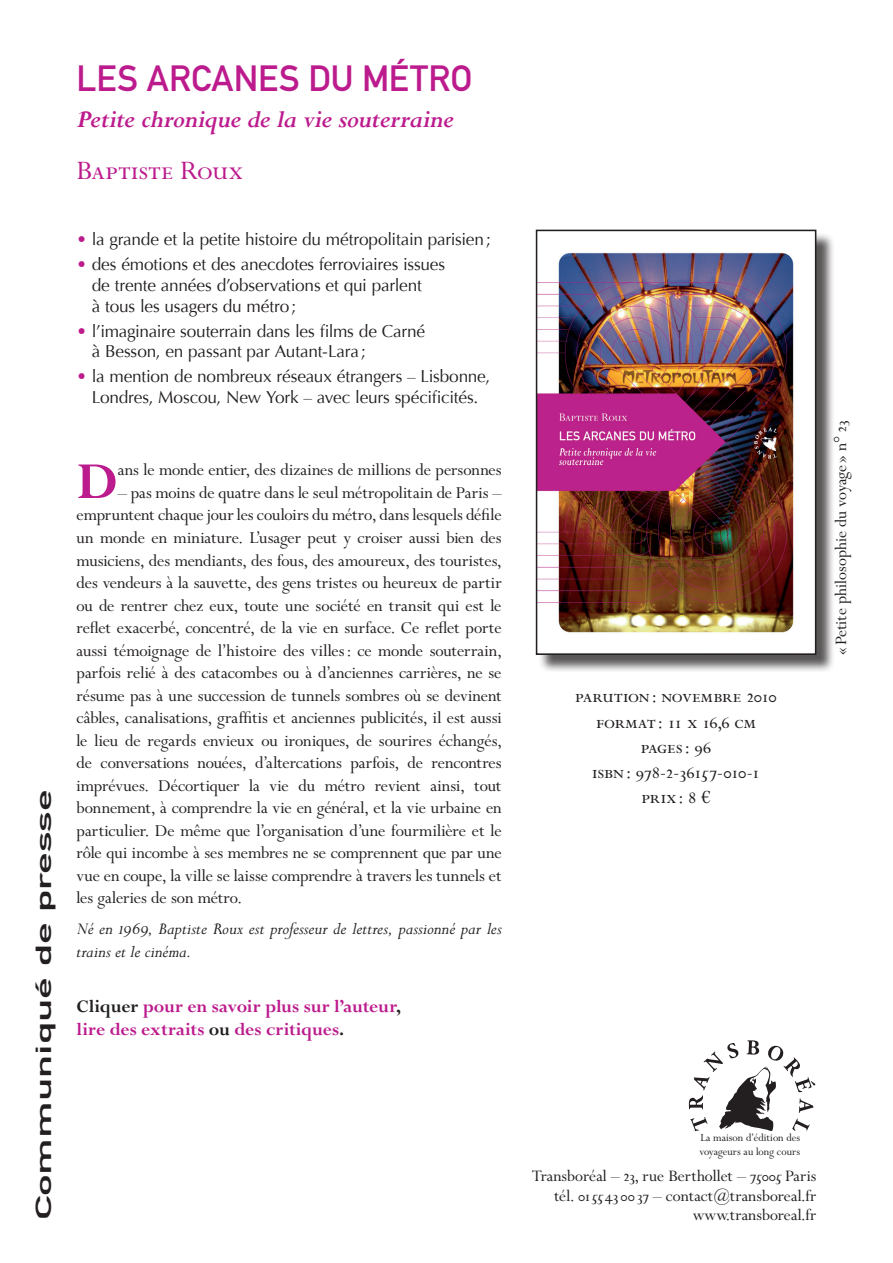
<style>
.page{position:relative;width:893px;height:1263px;background:#fff}
.page>*{position:absolute;margin:0;border:0;box-sizing:border-box;transform-origin:0 0}
.t1{font:700 57.15px "Perpetua MT Pro";color:#bc1b8d}
.t2{font:36px "DIN Mittelschrift LTCE";color:#bc1b8d}
.t3{font:30px "Perpetua MT Pro";color:#bc1b8d}
.t4{font:italic 700 27px "Perpetua MT Pro";letter-spacing:-.02em;color:#bc1b8d}
.t5{font:21.6px "DIN Mittelschrift LTCE";color:#231f20;scale:2 1}
.t6{font:21px/25.2px "Perpetua MT Pro";letter-spacing:.02em;color:#231f20;text-align:center}
.t7{font:700 19.5px/23.4px "Perpetua MT Pro";letter-spacing:-.005em;color:#bc1b8d}
.t8{font:18.75px/22.5px "Perpetua MT Pro";letter-spacing:-.01em;color:#231f20;text-align:justify}
.t9{font:italic 18.75px/22.5px "Perpetua MT Pro";letter-spacing:-.005em;color:#231f20}
.t10{font:18px/19.5px "Perpetua MT Pro";color:#231f20;text-align:right}
.t11{font:17.25px/20.7px "Optima";letter-spacing:-.01em;color:#231f20}
.t12{font:12px/14.4px "Perpetua MT Pro";color:#231f20}
.s1{color:#bc1b8d}
.s2{color:#231f20}
</style>
<div class="page">
<svg style="left:689px;top:1040px;width:126px;height:91px"></svg>
<div style="left:538px;top:232px;width:297px;height:442px;background:#231f20;opacity:.75"></div>
<img style="left:539px;top:233px;width:274px;height:419px">
<div style="left:536px;top:230px;width:280px;height:425px;border:2px solid #231f20"></div>
<h2 class="t2" style="left:77px;top:57px;width:397px">LES ARCANES DU MÉTRO</h2>
<h3 class="t4" style="left:77px;top:104px;width:379px">Petite chronique de la vie souterraine</h3>
<h3 class="t3" style="left:77px;top:153px;width:168px">Baptiste Roux</h3>
<p class="t11" style="left:77px;top:229px;width:416px"><span class="s1">•</span> la grande et la petite histoire du métropolitain parisien;</p>
<p class="t11" style="left:92px;top:254px;width:355px;text-indent:-15px"><span class="s1">•</span> des émotions et des anecdotes ferroviaires issues de trente années d’observations et qui parlent<br>à tous les usagers du métro;</p>
<p class="t11" style="left:92px;top:321px;width:335px;text-indent:-15px"><span class="s1">•</span> l’imaginaire souterrain dans les films de Carné à Besson, en passant par Autant-Lara ;</p>
<p class="t11" style="left:77px;top:366px;width:415px;text-align:center"><span class="s1">•</span> la mention de nombreux réseaux étrangers – Lisbonne,<br>Londres, Moscou, New York – avec leurs spécificités.</p>
<p class="t5" style="left:31px;top:1220px;width:217px;rotate:-90deg">COMMUNIQUÉ DE PRESSE</p>
<h1 class="t1" style="left:77px;top:449px;width:43px">D</h1>
<p class="t8" style="left:118px;top:459px;width:386px">ans le monde entier, des dizaines de millions de personnes</p>
<p class="t8" style="left:77px;top:481px;width:427px;text-indent:41px">– pas moins de quatre dans le seul métropolitain de Paris – empruntent chaque jour les couloirs du métro, dans lesquels défile un monde en miniature. L’usager peut y croiser aussi bien des musiciens, des mendiants, des fous, des amoureux, des touristes, des vendeurs à la sauvette, des gens tristes ou heureux de partir ou de rentrer chez eux, toute une société en transit qui est le reflet exacerbé, concentré, de la vie en surface. Ce reflet porte aussi témoignage de l’histoire des villes: ce monde souterrain, parfois relié à des catacombes ou à d’anciennes carrières, ne se résume pas à une succession de tunnels sombres où se devinent câbles, canalisations, graffitis et anciennes publicités, il est aussi le lieu de regards envieux ou ironiques, de sourires échangés, de conversations nouées, d’altercations parfois, de rencontres imprévues. Décortiquer la vie du métro revient ainsi, tout bonnement, à comprendre la vie en général, et la vie urbaine en particulier. De même que l’organisation d’une fourmilière et le rôle qui incombe à ses membres ne se comprennent que par une vue en coupe, la ville se laisse comprendre à travers les tunnels et les galeries de son métro.</p>
<p class="t9" style="left:77px;top:917px;width:427px">Né en 1969, Baptiste Roux est professeur de lettres, passionné par les trains et le cinéma.</p>
<p class="t7" style="left:77px;top:995px;width:326px"><span class="s2">Cliquer</span> pour en savoir plus sur l’auteur<span class="s2">, </span>lire des extraits <span class="s2">ou</span> des critiques<span class="s2">.</span></p>
<p class="t6" style="left:575px;top:684px;width:203px">parution : novembre 2010 format : 11 x 16,6 cm pages: 96<br>isbn : 978-2-36157-010-1 prix: 8 €</p>
<p class="t10" style="left:831px;top:655px;width:236px;rotate:-90deg">« Petite philosophie du voyage » n° 23</p>
<p class="t12" style="left:699px;top:1130px;width:102px">La maison d’édition des voyageurs au long cours</p>
<p class="t10" style="left:532px;top:1167px;width:286px">Transboréal – 23, rue Berthollet – 75005 Paris tél. 0155 43 00 37 – contact@transboreal.fr www.transboreal.fr</p>
</div>
